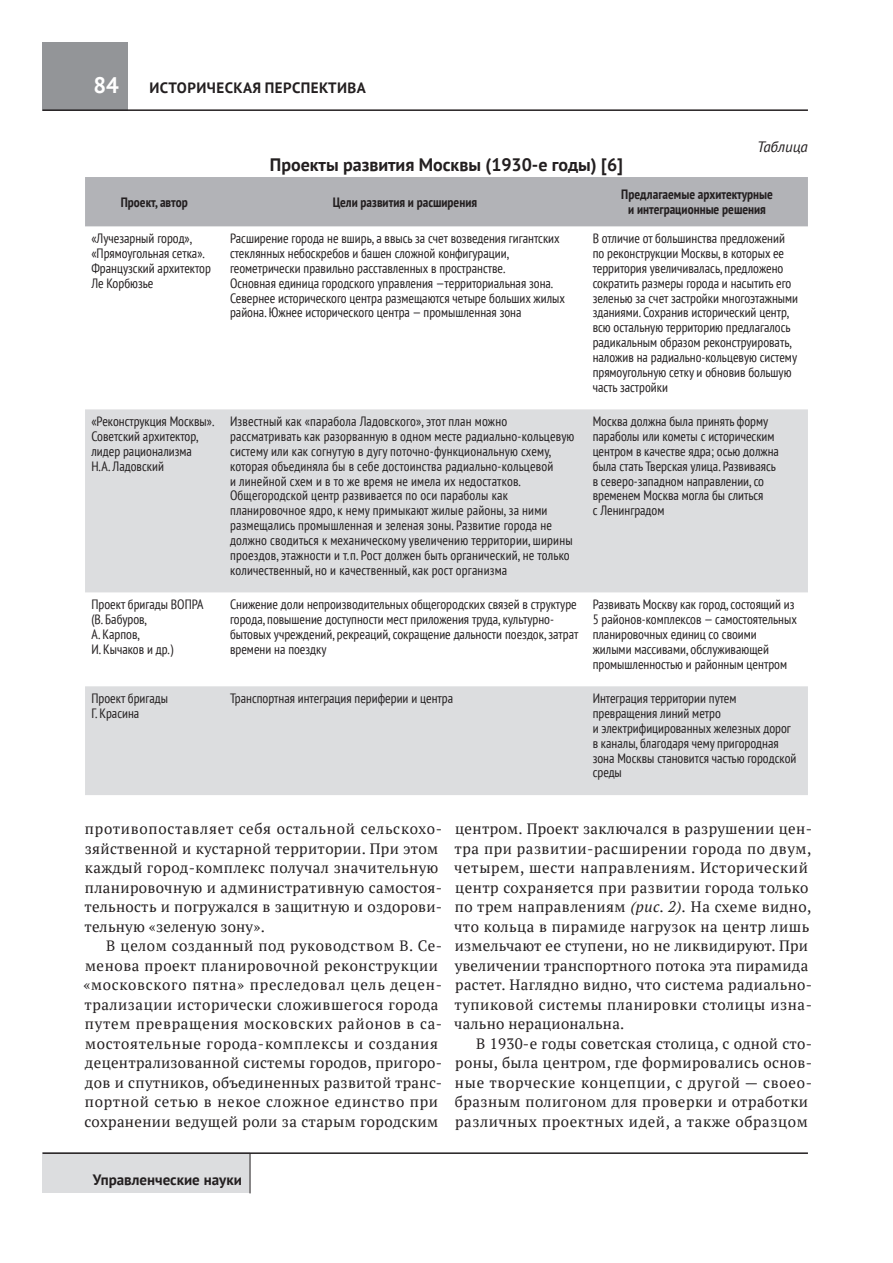
<style>
.page{position:relative;width:893px;height:1263px;background:#fff}
.page>*{position:absolute;margin:0;border:0;box-sizing:border-box;transform-origin:0 0}
.t1{font:700 22.5px "PT Sans";color:#fff}
.t2{font:700 18px "PT Sans";letter-spacing:-.005em;color:#231f20}
.t3{font:15px/19.5px "PT Serif";letter-spacing:.025em;color:#231f20}
.t4{font:700 15px "PT Sans";color:#231f20}
.t5{font:italic 15px "PT Sans";letter-spacing:-.005em;color:#231f20}
.t6{font:condensed 13.5px/14.9px "PT Sans";color:#231f20}
.t7{font:700 condensed 13.5px/14.9px "PT Sans";color:#231f20;text-align:center}
.s1{font-style:italic}
</style>
<div class="page">
<div style="left:43px;top:43px;width:85px;height:68px;background:#939598"></div>
<hr style="left:43px;top:109px;width:765px;height:2px;background:#231f20">
<div style="left:43px;top:1152px;width:207px;height:41px;background:#dcdddf"></div>
<hr style="left:250px;top:1153px;width:1px;height:40px;background:#231f20">
<hr style="left:43px;top:1152px;width:765px;height:2px;background:#231f20">
<div style="left:85px;top:177px;width:723px;height:49px;background:#b2b3b7"></div>
<svg style="left:85px;top:409px;width:723px;height:386px;fill:#dcdddf"></svg>
<h1 class="t1" style="left:94px;top:70px;width:27px">84</h1>
<p class="t4" style="left:149px;top:78px;width:11px">ИСТОРИ</p>
<p class="t4" style="left:207px;top:78px;width:20px">ЧЕСКАЯ</p>
<p class="t4" style="left:265px;top:78px;width:57px">ПЕРСПЕКТИВА</p>
<h2 class="t2" style="left:270px;top:153px;width:354px">Проекты развития Москвы (1930-е годы) [6]</h2>
<p class="t5" style="left:757px;top:137px;width:52px">Таблица</p>
<p class="t7" style="left:121px;top:194px;width:69px">Проект, автор</p>
<p class="t7" style="left:333px;top:194px;width:146px">Цели развития и расширения</p>
<p class="t7" style="left:621px;top:187px;width:153px">Предлагаемые архитектурные и интеграционные решения</p>
<p class="t6" style="left:91px;top:231px;width:121px">«Лучезарный город», «Прямоугольная сетка».<br>Французский архитектор<br>Ле Корбюзье</p>
<p class="t6" style="left:230px;top:231px;width:337px">Расширение города не вширь, а ввысь за счет возведения гигантских стеклянных небоскребов и башен сложной конфигурации, геометрически правильно расставленных в пространстве.<br>Основная единица городского управления —территориальная зона.<br>Севернее исторического центра размещаются четыре больших жилых района. Южнее исторического центра — промышленная зона</p>
<p class="t6" style="left:593px;top:231px;width:207px">В отличие от большинства предложений по реконструкции Москвы, в которых ее территория увеличивалась, предложено сократить размеры города и насытить его зеленью за счет застройки многоэтажными зданиями. Сохранив исторический центр, всю остальную территорию предлагалось радикальным образом реконструировать, наложив на радиально-кольцевую систему прямоугольную сетку и обновив большую часть застройки</p>
<p class="t6" style="left:91px;top:414px;width:125px">«Реконструкция Москвы».<br>Советский архитектор, лидер рационализма<br>Н.А. Ладовский</p>
<p class="t6" style="left:230px;top:414px;width:346px">Известный как «парабола Ладовского», этот план можно рассматривать как разорванную в одном месте радиально-кольцевую систему или как согнутую в дугу поточно-функциональную схему, которая объединяла бы в себе достоинства радиально-кольцевой<br>и линейной схем и в то же время не имела их недостатков.<br>Общегородской центр развивается по оси параболы как планировочное ядро, к нему примыкают жилые районы, за ними размещались промышленная и зеленая зоны. Развитие города не должно сводиться к механическому увеличению территории, ширины проездов, этажности и т.п. Рост должен быть органический, не только количественный, но и качественный, как рост организма</p>
<p class="t6" style="left:593px;top:414px;width:188px">Москва должна была принять форму параболы или кометы с историческим центром в качестве ядра; осью должна была стать Тверская улица. Развиваясь в северо-западном направлении, со временем Москва могла бы слиться<br>с Ленинградом</p>
<p class="t6" style="left:91px;top:597px;width:114px">Проект бригады ВОПРА (В. Бабуров,<br>А. Карпов,<br>И. Кычаков и др.)</p>
<p class="t6" style="left:230px;top:597px;width:350px">Снижение доли непроизводительных общегородских связей в структуре города, повышение доступности мест приложения труда, культурно&shy;бытовых учреждений, рекреаций, сокращение дальности поездок, затрат времени на поездку</p>
<p class="t6" style="left:593px;top:597px;width:206px">Развивать Москву как город, состоящий из 5 районов-комплексов — самостоятельных планировочных единиц со своими жилыми массивами, обслуживающей промышленностью и районным центром</p>
<p class="t6" style="left:91px;top:691px;width:78px">Проект бригады<br>Г. Красина</p>
<p class="t6" style="left:230px;top:691px;width:225px">Транспортная интеграция периферии и центра</p>
<p class="t6" style="left:593px;top:691px;width:205px">Интеграция территории путем превращения линий метро<br>и электрифицированных железных дорог в каналы, благодаря чему пригородная зона Москвы становится частью городской среды</p>
<p class="t3" style="left:85px;top:819px;width:359px">противопоставляет себя остальной сельскохо&shy;зяйственной и кустарной территории. При этом каждый город-комплекс получал значительную планировочную и административную самостоя&shy;тельность и погружался в защитную и оздорови&shy;тельную «зеленую зону».</p>
<p class="t3" style="left:83px;top:936px;width:360px;text-indent:23px">В целом созданный под руководством В. Се&shy;менова проект планировочной реконструкции «московского пятна» преследовал цель децен&shy;трализации исторически сложившегося города путем превращения московских районов в са&shy;мостоятельные города-комплексы и создания децентрализованной системы городов, пригоро&shy;дов и спутников, объединенных развитой транс&shy;портной сетью в некое сложное единство при сохранении ведущей роли за старым городским</p>
<p class="t3" style="left:454px;top:819px;width:360px">центром. Проект заключался в разрушении цен&shy;тра при развитии-расширении города по двум, четырем, шести направлениям. Исторический центр сохраняется при развитии города только по трем направлениям <span class="s1">(рис. 2).</span> На схеме видно, что кольца в пирамиде нагрузок на центр лишь измельчают ее ступени, но не ликвидируют. При увеличении транспортного потока эта пирамида растет. Наглядно видно, что система радиально&shy;тупиковой системы планировки столицы изна&shy;чально нерациональна.</p>
<p class="t3" style="left:455px;top:1033px;width:359px;text-indent:21px">В 1930-е годы советская столица, с одной сто&shy;роны, была центром, где формировались основ&shy;ные творческие концепции, с другой — своео&shy;бразным полигоном для проверки и отработки различных проектных идей, а также образцом</p>
<p class="t4" style="left:93px;top:1170px;width:151px">Управленческие науки</p>
</div>
